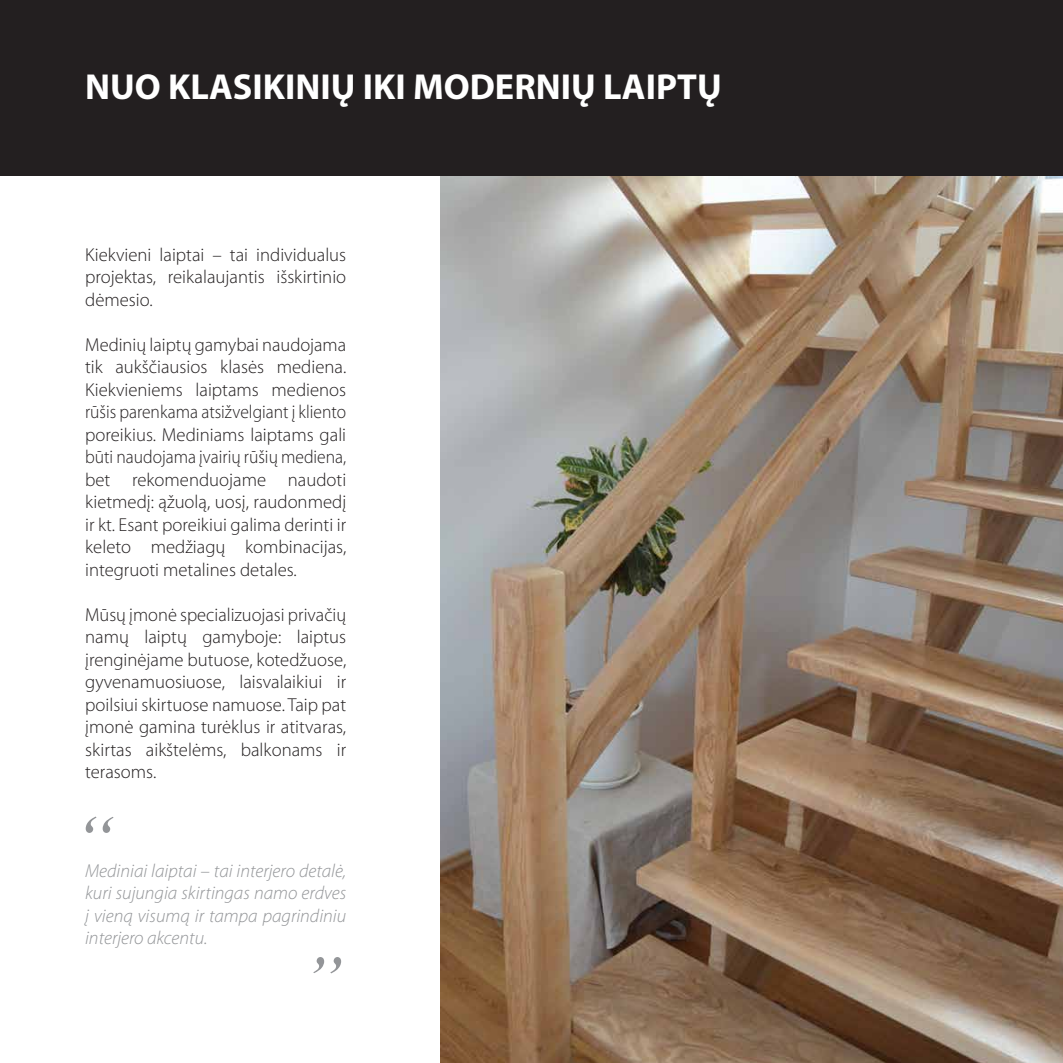
<style>
.page{position:relative;width:1063px;height:1063px;background:#fff}
.page>*{position:absolute;margin:0;border:0;box-sizing:border-box;transform-origin:0 0}
.t1{font:700 36.25px "Myriad Pro";color:#fff}
.t2{font:300 18.75px/22.5px "Myriad Pro";color:#231f20;text-align:justify}
.t3{font:italic 300 18.75px/22.5px "Myriad Pro";color:#939598;text-align:justify}
</style>
<div class="page">
<img style="left:440px;top:176px;width:623px;height:887px">
<svg style="left:86px;top:817px;width:28px;height:16px"></svg>
<svg style="left:313px;top:957px;width:28px;height:16px"></svg>
<div style="left:0;top:0;width:1063px;height:176px;background:#231f20"></div>
<h1 class="t1" style="left:85px;top:63px;width:638px">NUO KLASIKINIŲ IKI MODERNIŲ LAIPTŲ</h1>
<p class="t2" style="left:85px;top:243px;width:263px">Kiekvieni laiptai – tai individualus projektas, reikalaujantis išskirtinio dėmesio.</p>
<p class="t2" style="left:85px;top:333px;width:263px">Medinių laiptų gamybai naudojama tik aukščiausios klasės mediena.<br>Kiekvieniems laiptams medienos rūšis parenkama atsižvelgiant į kliento poreikius. Mediniams laiptams gali būti naudojama įvairių rūšių mediena, bet rekomenduojame naudoti kietmedį: ąžuolą, uosį, raudonmedį ir kt. Esant poreikiui galima derinti ir keleto medžiagų kombinacijas, integruoti metalines detales.</p>
<p class="t2" style="left:85px;top:603px;width:263px">Mūsų įmonė specializuojasi privačių namų laiptų gamyboje: laiptus įrenginėjame butuose, kotedžuose, gyvenamuosiuose, laisvalaikiui ir poilsiui skirtuose namuose. Taip pat įmonė gamina turėklus ir atitvaras, skirtas aikštelėms, balkonams ir terasoms.</p>
<p class="t3" style="left:85px;top:859px;width:263px">Mediniai laiptai – tai interjero detalė, kuri sujungia skirtingas namo erdves į vieną visumą ir tampa pagrindiniu interjero akcentu.</p>
</div>
